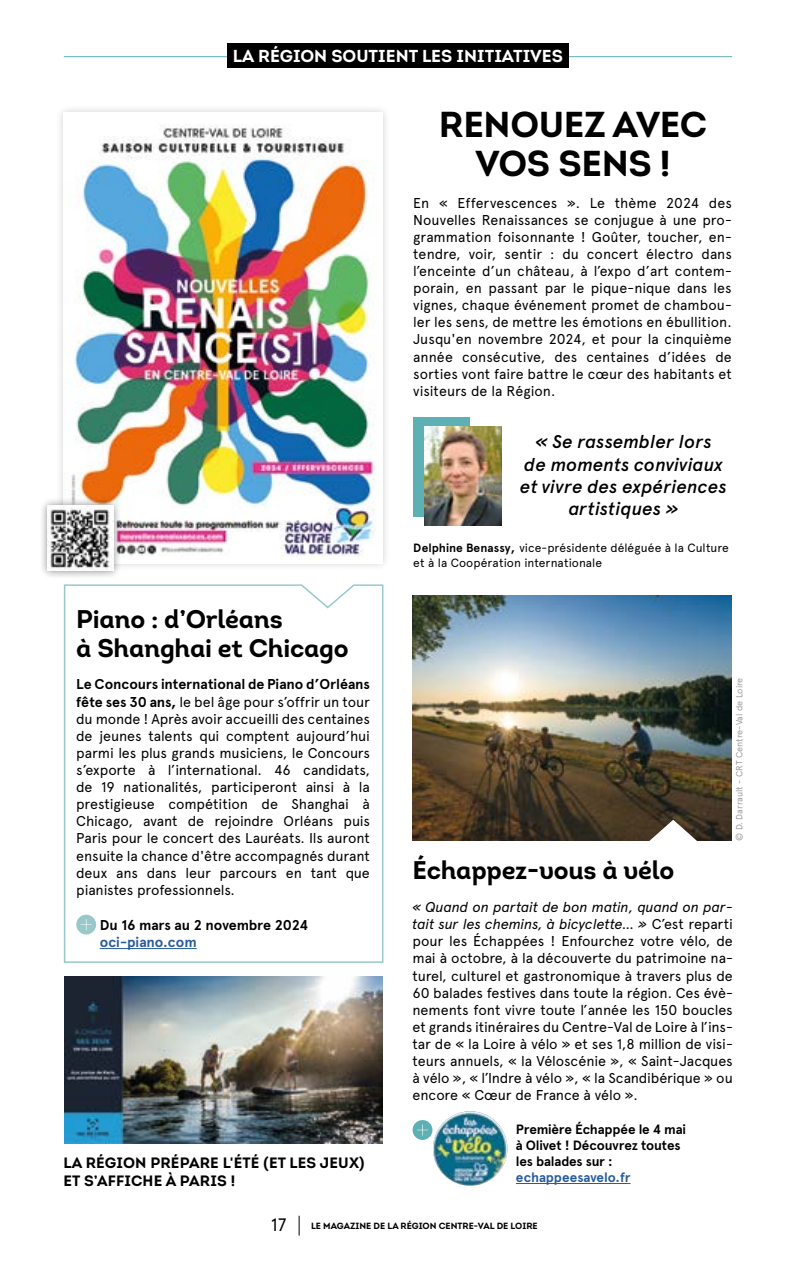
<style>
.page{position:relative;width:796px;height:1276px;background:#fff}
.page>*{position:absolute;margin:0;border:0;box-sizing:border-box;transform-origin:0 0}
.t1{font:36px/39px "Intro Bold Alt";letter-spacing:-.01em;color:#000;text-align:center}
.t2{font:25.5px/28.5px "Intro Bold Alt";letter-spacing:-.01em;color:#000}
.t3{font:italic 500 18.45px/22px "Apercu";letter-spacing:.005em;color:#000;text-align:center}
.t4{font:18px "Apercu";color:#000}
.t5{font:17.25px "Intro Bold Alt";color:#fff}
.t6{font:15px/18px "Intro Bold Alt";letter-spacing:.01em;color:#000}
.t7{font:14.25px/17.1px "Apercu";letter-spacing:-.01em;color:#000;text-align:justify}
.t8{font:700 14.25px "Apercu";letter-spacing:-.01em;color:#000}
.t9{font:700 14.25px "Apercu";color:#275b9b}
.t10{font:700 13.5px/16.2px "Apercu";letter-spacing:-.01em;color:#000}
.t11{font:700 13.5px "Apercu";letter-spacing:-.005em;color:#275b9b}
.t12{font:12px/14.4px "Apercu";letter-spacing:.005em;color:#000}
.t13{font:9px "Intro Bold Alt";color:#000}
.t14{font:9px "Apercu";letter-spacing:-.01em;color:#9d9d9c}
.s1{font-weight:700}
.s2{font-style:italic}
</style>
<div class="page">
<svg style="left:299px;top:1215px;width:1px;height:20px"></svg>
<hr style="left:64px;top:56px;width:667px;height:1px;background:#5db0b3">
<div style="left:227px;top:43px;width:341px;height:25px;background:#000"></div>
<img style="left:64px;top:976px;width:318px;height:167px">
<hr style="left:515px;top:1183px;width:115px;height:1px;background:#275b9b">
<div style="left:412px;top:1120px;width:20px;height:20px;background:#5db0b3;border-radius:50%"></div>
<svg style="left:417px;top:1124px;width:11px;height:11px"></svg>
<div style="left:55px;top:105px;width:335px;height:466px;background:#000;opacity:.2"></div>
<img style="left:72px;top:127px;width:301px;height:429px">
<div style="left:413px;top:417px;width:57px;height:100px;background:#5db0b3"></div>
<img style="left:424px;top:426px;width:77px;height:100px">
<svg style="left:63px;top:584px;width:321px;height:379px"></svg>
<img style="left:432px;top:1111px;width:75px;height:74px;border-radius:37px">
<div style="left:39px;top:498px;width:83px;height:81px;background:#000;opacity:.47"></div>
<img style="left:47px;top:506px;width:66px;height:64px">
<img style="left:412px;top:595px;width:318px;height:245px">
<svg style="left:648px;top:820px;width:49px;height:21px"></svg>
<p class="t5" style="left:233px;top:45px;width:331px">LA RÉGION SOUTIENT LES INITIATIVES</p>
<h1 class="t1" style="left:438px;top:105px;width:270px">RENOUEZ AVEC<br>VOS SENS !</h1>
<p class="t7" style="left:413px;top:194px;width:320px">En « Effervescences ». Le thème 2024 des Nouvelles Renaissances se conjugue à une pro&shy;grammation foisonnante ! Goûter, toucher, en&shy;tendre, voir, sentir : du concert électro dans l’enceinte d’un château, à l’expo d’art contem&shy;porain, en passant par le pique-nique dans les vignes, chaque événement promet de chambou&shy;ler les sens, de mettre les émotions en ébullition.<br>Jusqu'en novembre 2024, et pour la cinquième année consécutive, des centaines d’idées de sorties vont faire battre le cœur des habitants et visiteurs de la Région.</p>
<h2 class="t2" style="left:76px;top:605px;width:274px">Piano : d’Orléans<br>à Shanghai et Chicago</h2>
<p class="t7" style="left:76px;top:676px;width:295px"><span class="s1">Le Concours international de Piano d’Orléans fête ses 30 ans,</span> le bel âge pour s’offrir un tour du monde ! Après avoir accueilli des centaines de jeunes talents qui comptent aujourd’hui parmi les plus grands musiciens, le Concours s’exporte à l’international. 46 candidats, de 19 nationalités, participeront ainsi à la prestigieuse compétition de Shanghai à Chicago, avant de rejoindre Orléans puis Paris pour le concert des Lauréats. Ils auront ensuite la chance d'être accompagnés durant deux ans dans leur parcours en tant que pianistes professionnels.</p>
<p class="t8" style="left:100px;top:916px;width:210px">Du 16 mars au 2 novembre 2024</p>
<p class="t9" style="left:100px;top:933px;width:98px">oci-piano.com</p>
<p class="t6" style="left:63px;top:1153px;width:302px">LA RÉGION PRÉPARE L'ÉTÉ (ET LES JEUX)<br>ET S’AFFICHE À PARIS !</p>
<p class="t3" style="left:520px;top:431px;width:208px">« Se rassembler lors<br>de moments conviviaux et vivre des expériences artistiques »</p>
<p class="t12" style="left:413px;top:540px;width:317px"><span class="s1">Delphine Benassy,</span> vice-présidente déléguée à la Culture et à la Coopération internationale</p>
<p class="t14" style="left:733px;top:840px;width:164px;rotate:-90deg">© D. Darrault - CRT Centre-Val de Loire</p>
<h2 class="t2" style="left:412px;top:856px;width:263px">Échappez-vous à vélo</h2>
<p class="t7" style="left:412px;top:898px;width:321px"><span class="s2">« Quand on partait de bon matin, quand on par&shy;tait sur les chemins, à bicyclette… »</span> C’est reparti pour les Échappées ! Enfourchez votre vélo, de mai à octobre, à la découverte du patrimoine na&shy;turel, culturel et gastronomique à travers plus de 60 balades festives dans toute la région. Ces évè&shy;nements font vivre toute l’année les 150 boucles et grands itinéraires du Centre-Val de Loire à l’ins&shy;tar de « la Loire à vélo » et ses 1,8 million de visi&shy;teurs annuels, « la Véloscénie », « Saint-Jacques à vélo », « l’Indre à vélo », « la Scandibérique » ou encore « Cœur de France à vélo ».</p>
<p class="t10" style="left:515px;top:1120px;width:171px">Première Échappée le 4 mai à Olivet ! Découvrez toutes les balades sur :</p>
<p class="t11" style="left:515px;top:1169px;width:116px">echappeesavelo.fr</p>
<p class="t4" style="left:271px;top:1213px;width:17px">17</p>
<p class="t13" style="left:311px;top:1220px;width:228px">LE MAGAZINE DE LA RÉGION CENTRE-VAL DE LOIRE</p>
</div>
